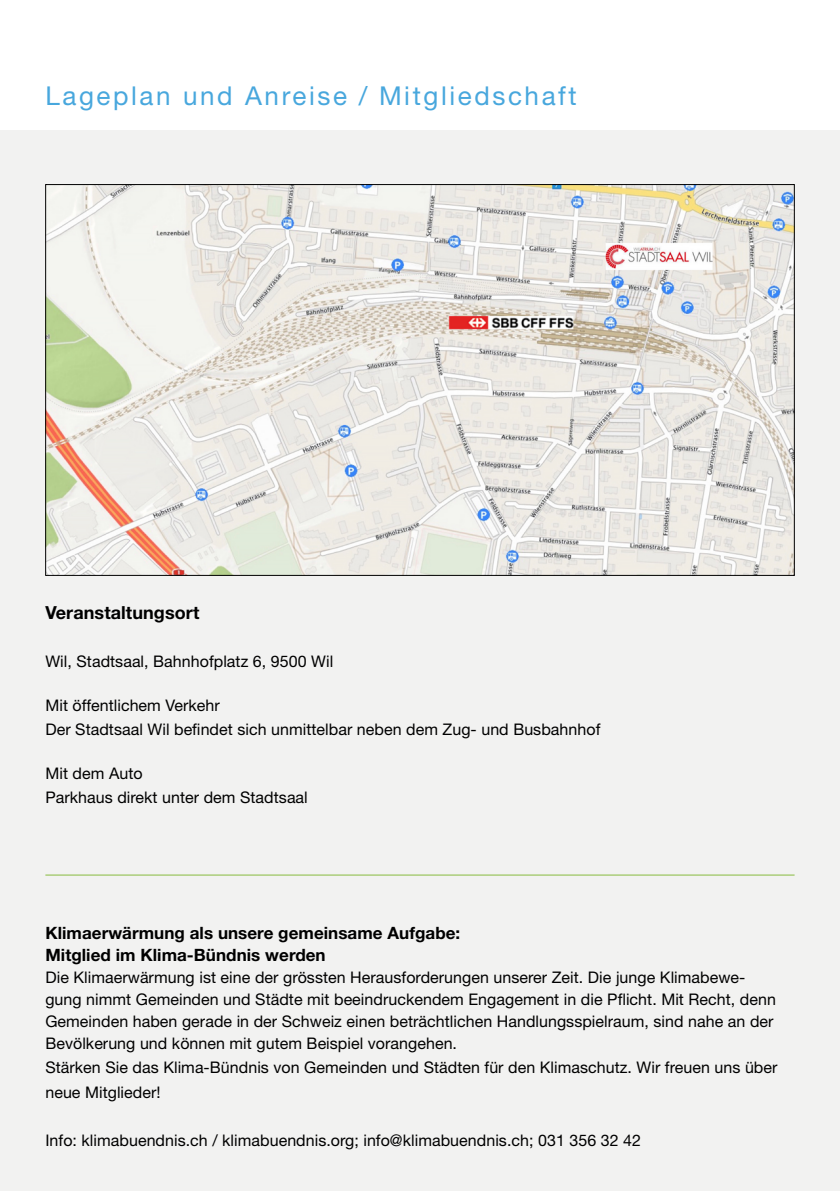
<style>
.page{position:relative;width:840px;height:1191px;background:#fff}
.page>*{position:absolute;margin:0;border:0;box-sizing:border-box;transform-origin:0 0}
.t1{font:26px "Helvetica Neue";letter-spacing:.1em;color:#48a7dd}
.t2{font:700 18px "Helvetica Neue";letter-spacing:.005em;color:#000}
.t3{font:700 17px/22px "Helvetica Neue";letter-spacing:.005em;color:#000}
.t4{font:16px/24px "Helvetica Neue";letter-spacing:.005em;color:#000}
</style>
<div class="page">
<div style="left:0;top:130px;width:839px;height:1061px;background:#f2f2f1"></div>
<img style="left:47px;top:186px;width:745px;height:387px">
<hr style="left:45px;top:874px;width:749px;height:1px;background:#87bb3e">
<h1 class="t1" style="left:45px;top:80px;width:532px">Lageplan und Anreise / Mitgliedschaft</h1>
<p class="t2" style="left:45px;top:601px;width:155px">Veranstaltungsort</p>
<p class="t4" style="left:45px;top:649px;width:289px">Wil, Stadtsaal, Bahnhofplatz 6, 9500 Wil</p>
<p class="t4" style="left:45px;top:693px;width:556px">Mit öffentlichem Verkehr<br>Der Stadtsaal Wil befindet sich unmittelbar neben dem Zug- und Busbahnhof</p>
<p class="t4" style="left:45px;top:761px;width:264px">Mit dem Auto<br>Parkhaus direkt unter dem Stadtsaal</p>
<p class="t3" style="left:45px;top:922px;width:416px">Klimaerwärmung als unsere gemeinsame Aufgabe:<br>Mitglied im Klima-Bündnis werden</p>
<p class="t4" style="left:45px;top:966px;width:731px;line-height:22px">Die Klimaerwärmung ist eine der grössten Herausforderungen unserer Zeit. Die junge Klimabewe&shy;gung nimmt Gemeinden und Städte mit beeindruckendem Engagement in die Pflicht. Mit Recht, denn Gemeinden haben gerade in der Schweiz einen beträchtlichen Handlungsspielraum, sind nahe an der Bevölkerung und können mit gutem Beispiel vorangehen.</p>
<p class="t4" style="left:45px;top:1055px;width:733px">Stärken Sie das Klima-Bündnis von Gemeinden und Städten für den Klimaschutz. Wir freuen uns über neue Mitglieder!</p>
<p class="t4" style="left:45px;top:1127px;width:597px">Info: klimabuendnis.ch / klimabuendnis.org; info@klimabuendnis.ch; 031 356 32 42</p>
</div>
